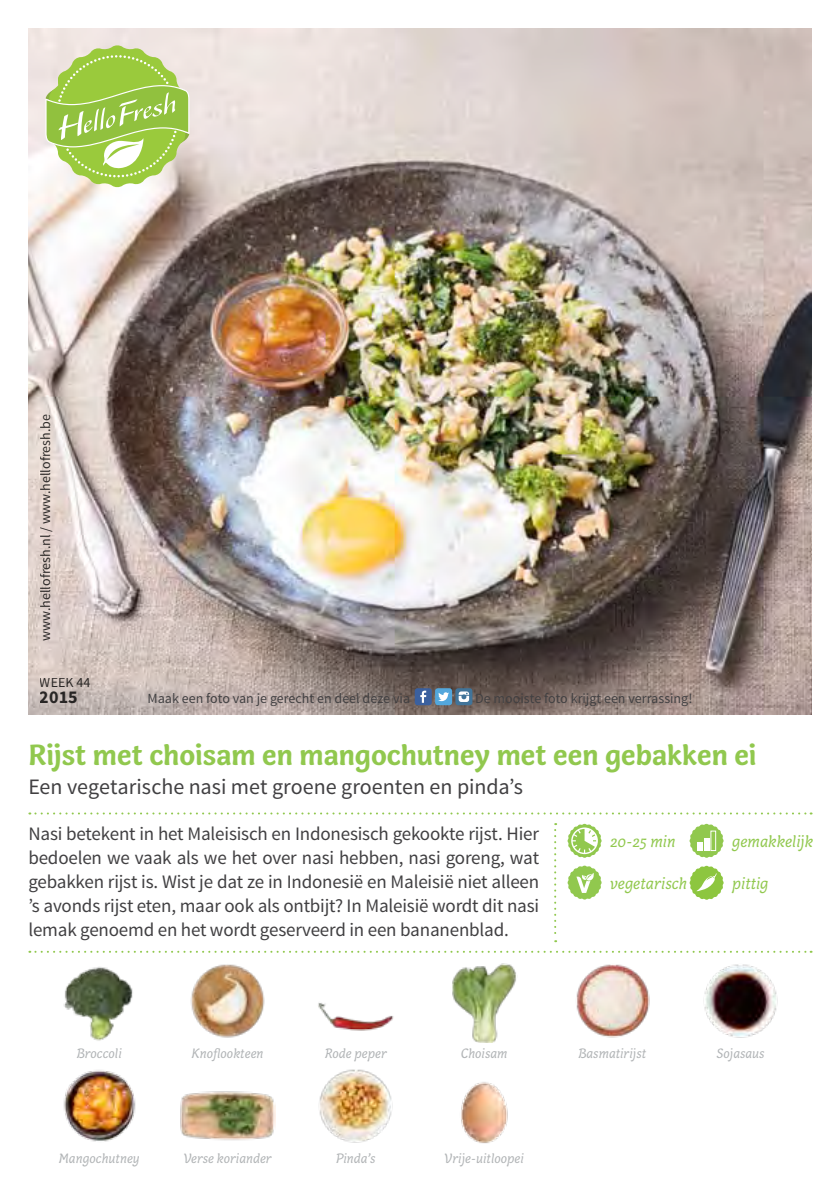
<style>
.page{position:relative;width:840px;height:1191px;background:#fff}
.page>*{position:absolute;margin:0;border:0;box-sizing:border-box;transform-origin:0 0}
.t1{font:700 30px "Capucine Basic";color:#91c84e}
.t2{font:22px "Source Sans Pro";color:#414042}
.t3{font:19px/24px "Source Sans Pro";letter-spacing:-.01em;color:#414042;text-align:justify}
.t4{font:700 18px "Source Sans Pro";color:#000}
.t5{font:italic 17px "Capucine Basic";color:#91c84e}
.t6{font:italic 14px "Capucine Basic";color:#b1b4b6}
.t7{font:14px "Source Sans Pro";color:#414042}
.t8{font:14px "Source Sans Pro";color:#000}
</style>
<div class="page">
<img style="left:28px;top:28px;width:783px;height:686px">
<svg style="left:45px;top:45px;width:144px;height:142px;background:#b6d378"></svg>
<svg style="left:29px;top:812px;width:782px;height:2px"></svg>
<svg style="left:554px;top:823px;width:2px;height:119px"></svg>
<svg style="left:29px;top:950px;width:782px;height:2px"></svg>
<div style="left:414px;top:688px;width:17px;height:17px;background:#3b609e;border-radius:3px"></div>
<svg style="left:420px;top:690px;width:6px;height:13px"></svg>
<div style="left:455px;top:688px;width:17px;height:17px;background:#417499;border-radius:3px"></div>
<svg style="left:458px;top:691px;width:11px;height:11px"></svg>
<div style="left:435px;top:688px;width:17px;height:17px;background:#53a7dc;border-radius:3px"></div>
<svg style="left:438px;top:692px;width:11px;height:9px"></svg>
<svg style="left:567px;top:865px;width:34px;height:34px"></svg>
<img style="left:190px;top:964px;width:75px;height:74px">
<img style="left:703px;top:964px;width:75px;height:74px">
<img style="left:452px;top:963px;width:64px;height:79px">
<img style="left:564px;top:952px;width:94px;height:86px">
<img style="left:461px;top:1082px;width:47px;height:62px">
<img style="left:63px;top:967px;width:70px;height:74px">
<img style="left:180px;top:1091px;width:95px;height:50px">
<img style="left:318px;top:1003px;width:76px;height:28px">
<img style="left:319px;top:1069px;width:74px;height:74px">
<img style="left:63px;top:1070px;width:73px;height:72px">
<svg style="left:689px;top:823px;width:34px;height:35px"></svg>
<svg style="left:689px;top:865px;width:34px;height:35px"></svg>
<svg style="left:567px;top:823px;width:34px;height:35px"></svg>
<p class="t8" style="left:37px;top:641px;width:228px;rotate:-90deg">www.hellofresh.nl / www.hellofresh.be</p>
<p class="t8" style="left:40px;top:674px;width:52px">WEEK 44</p>
<p class="t4" style="left:40px;top:685px;width:40px">2015</p>
<p class="t7" style="left:147px;top:690px;width:264px">Maak een foto van je gerecht en deel deze via</p>
<p class="t7" style="left:475px;top:690px;width:218px">De mooiste foto krijgt een verrassing!</p>
<h1 class="t1" style="left:28px;top:731px;width:729px">Rijst met choisam en mangochutney met een gebakken ei</h1>
<p class="t2" style="left:28px;top:772px;width:496px">Een vegetarische nasi met groene groenten en pinda’s</p>
<p class="t3" style="left:28px;top:822px;width:512px">Nasi betekent in het Maleisisch en Indonesisch gekookte rijst. Hier bedoelen we vaak als we het over nasi hebben, nasi goreng, wat gebakken rijst is. Wist je dat ze in Indonesië en Maleisië niet alleen ’s avonds rijst eten, maar ook als ontbijt? In Maleisië wordt dit nasi lemak genoemd en het wordt geserveerd in een bananenblad.</p>
<p class="t5" style="left:609px;top:829px;width:67px">20-25 min</p>
<p class="t5" style="left:731px;top:829px;width:83px">gemakkelijk</p>
<p class="t5" style="left:731px;top:871px;width:38px">pittig</p>
<p class="t5" style="left:609px;top:871px;width:79px">vegetarisch</p>
<p class="t6" style="left:77px;top:1042px;width:47px">Broccoli</p>
<p class="t6" style="left:578px;top:1042px;width:69px">Basmatirijst</p>
<p class="t6" style="left:460px;top:1042px;width:48px">Choisam</p>
<p class="t6" style="left:716px;top:1042px;width:50px">Sojasaus</p>
<p class="t6" style="left:191px;top:1042px;width:73px">Knoflookteen</p>
<p class="t6" style="left:325px;top:1042px;width:63px">Rode peper</p>
<p class="t6" style="left:59px;top:1148px;width:82px">Mangochutney</p>
<p class="t6" style="left:183px;top:1148px;width:90px">Verse koriander</p>
<p class="t6" style="left:336px;top:1148px;width:41px">Pinda’s</p>
<p class="t6" style="left:444px;top:1148px;width:81px">Vrije-uitloopei</p>
</div>
